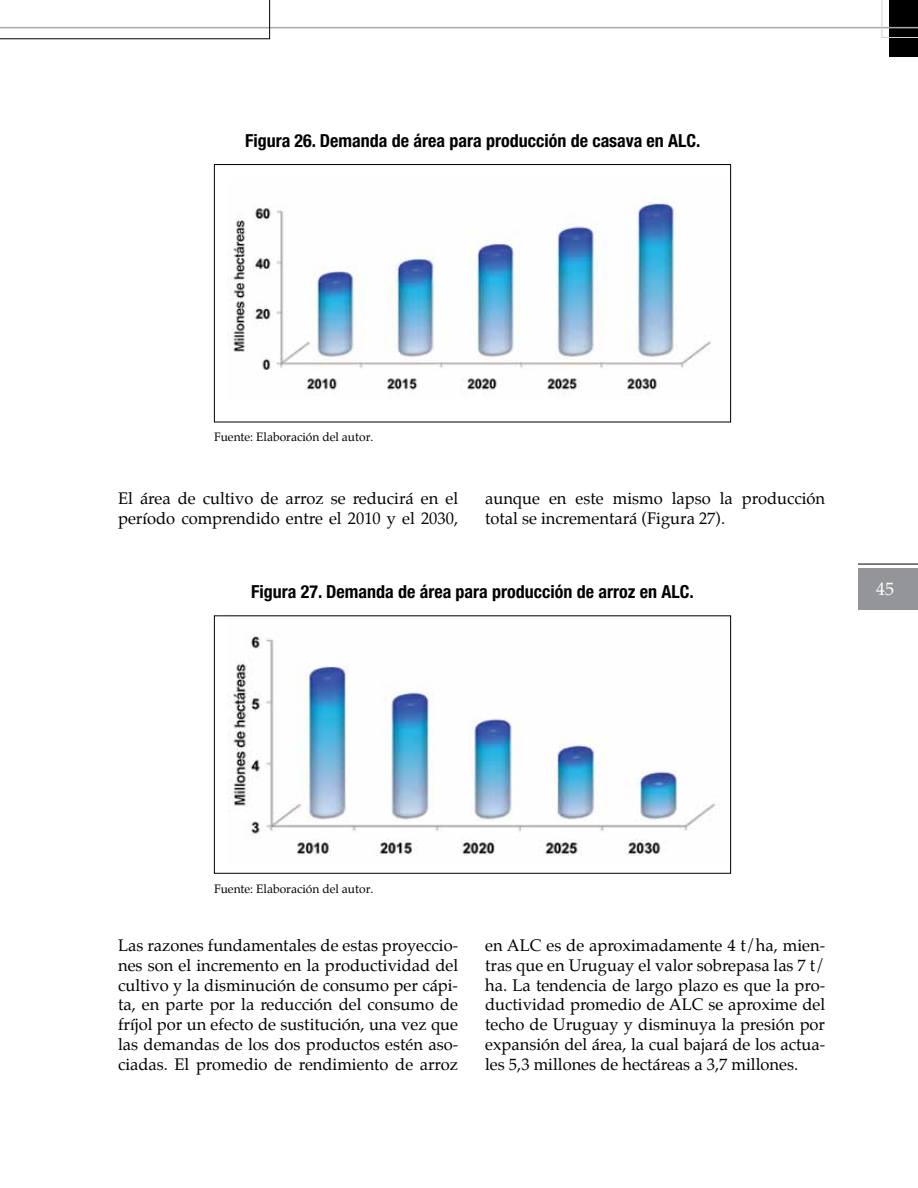
<style>
.page{position:relative;width:918px;height:1188px;background:#fff}
.page>*{position:absolute;margin:0;border:0;box-sizing:border-box;transform-origin:0 0}
.t1{font:700 condensed 18px "Helvetica Neue";color:#000}
.t2{font:18px "Palatino";color:#fff}
.t3{font:16.5px/19.8px "Palatino";color:#000}
.t4{font:12px "Palatino";color:#000}
</style>
<div class="page">
<div style="left:890px;top:0;width:28px;height:56px;background:#000"></div>
<hr style="left:0;top:27px;width:918px;height:1px;background:#a7a9ac">
<svg style="left:881px;top:0;width:37px;height:38px"></svg>
<div style="left:858px;top:568px;width:60px;height:42px;background:#939598"></div>
<hr style="left:858px;top:564px;width:60px;height:1px;background:#000">
<svg style="left:0;top:0;width:270px;height:40px"></svg>
<img style="left:228px;top:180px;width:504px;height:219px">
<div style="left:214px;top:164px;width:517px;height:258px;border:1px solid #000"></div>
<img style="left:228px;top:636px;width:492px;height:220px">
<div style="left:214px;top:615px;width:517px;height:259px;border:1px solid #000"></div>
<p class="t1" style="left:245px;top:130px;width:457px">Figura 26. Demanda de área para producción de casava en ALC.</p>
<p class="t4" style="left:214px;top:427px;width:161px">Fuente: Elaboración del autor.</p>
<p class="t3" style="left:118px;top:488px;width:342px">El área de cultivo de arroz se reducirá en el período comprendido entre el 2010 y el 2030,</p>
<p class="t3" style="left:485px;top:488px;width:342px">aunque en este mismo lapso la producción total se incrementará (Figura 27).</p>
<p class="t1" style="left:251px;top:581px;width:444px">Figura 27. Demanda de área para producción de arroz en ALC.</p>
<p class="t2" style="left:876px;top:574px;width:19px">45</p>
<p class="t4" style="left:214px;top:878px;width:161px">Fuente: Elaboración del autor.</p>
<p class="t3" style="left:118px;top:935px;width:342px;text-align:justify">Las razones fundamentales de estas proyeccio&shy;nes son el incremento en la productividad del cultivo y la disminución de consumo per cápi&shy;ta, en parte por la reducción del consumo de fríjol por un efecto de sustitución, una vez que las demandas de los dos productos estén aso&shy;ciadas. El promedio de rendimiento de arroz</p>
<p class="t3" style="left:485px;top:935px;width:342px;text-align:justify">en ALC es de aproximadamente 4 t/ha, mien&shy;tras que en Uruguay el valor sobrepasa las 7 t/ ha. La tendencia de largo plazo es que la pro&shy;ductividad promedio de ALC se aproxime del techo de Uruguay y disminuya la presión por expansión del área, la cual bajará de los actua&shy;les 5,3 millones de hectáreas a 3,7 millones.</p>
</div>
